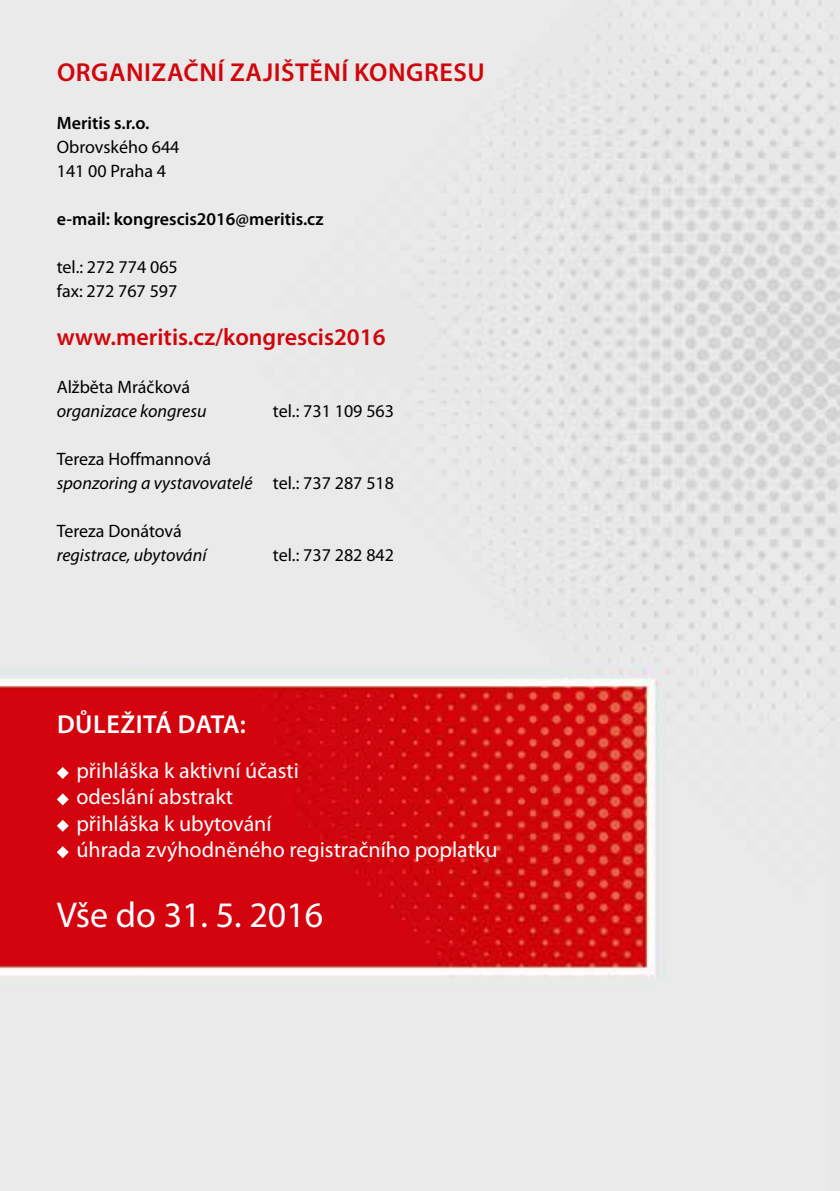
<style>
.page{position:relative;width:840px;height:1191px;background:#fff}
.page>*{position:absolute;margin:0;border:0;box-sizing:border-box;transform-origin:0 0}
.t1{font:36px "Myriad Pro";color:#fff}
.t2{font:600 26px "Myriad Pro";letter-spacing:.02em;color:#d1050c}
.t3{font:600 26px "Myriad Pro";letter-spacing:.02em;color:#fff}
.t4{font:600 24px "Myriad Pro";color:#d1050c}
.t5{font:22px/26.4px "Myriad Pro";color:#fff}
.t6{font:18px/24px "Myriad Pro";color:#000}
.t7{font:600 18px "Myriad Pro";color:#000}
.t8{font:italic 18px "Myriad Pro";color:#000}
.s1{font-style:italic}
</style>
<div class="page">
<img style="left:0;top:0;width:839px;height:1191px">
<img style="left:0;top:0;width:1px;height:345px">
<svg style="left:57px;top:767px;width:12px;height:12px"></svg>
<svg style="left:57px;top:793px;width:12px;height:12px"></svg>
<svg style="left:57px;top:819px;width:12px;height:12px"></svg>
<svg style="left:57px;top:846px;width:12px;height:12px"></svg>
<h2 class="t2" style="left:57px;top:55px;width:429px">ORGANIZAČNÍ ZAJIŠTĚNÍ KONGRESU</h2>
<p class="t7" style="left:57px;top:111px;width:94px">Meritis s.r.o.</p>
<p class="t6" style="left:57px;top:134px;width:124px">Obrovského 644<br>141 00 Praha 4</p>
<p class="t7" style="left:57px;top:207px;width:268px">e-mail: kongrescis2016@meritis.cz</p>
<p class="t6" style="left:57px;top:254px;width:122px">tel.: 272 774 065 fax: 272 767 597</p>
<h3 class="t4" style="left:57px;top:321px;width:330px">www.meritis.cz/kongrescis2016</h3>
<p class="t6" style="left:57px;top:374px;width:135px">Alžběta Mráčková</p>
<p class="t8" style="left:57px;top:400px;width:151px">organizace kongresu</p>
<p class="t6" style="left:273px;top:398px;width:122px">tel.: 731 109 563</p>
<p class="t6" style="left:57px;top:446px;width:338px">Tereza Hoffmannová<br><span class="s1">sponzoring a vystavovatelé</span> tel.: 737 287 518</p>
<p class="t6" style="left:57px;top:518px;width:127px">Tereza Donátová</p>
<p class="t8" style="left:57px;top:544px;width:151px">registrace, ubytování</p>
<p class="t6" style="left:273px;top:542px;width:122px">tel.: 737 282 842</p>
<h2 class="t3" style="left:57px;top:707px;width:190px">DŮLEŽITÁ DATA:</h2>
<p class="t5" style="left:76px;top:757px;width:422px">přihláška k aktivní účasti<br>odeslání abstrakt<br>přihláška k ubytování<br>úhrada zvýhodněného registračního poplatku</p>
<h1 class="t1" style="left:57px;top:892px;width:268px">Vše do 31. 5. 2016</h1>
</div>
